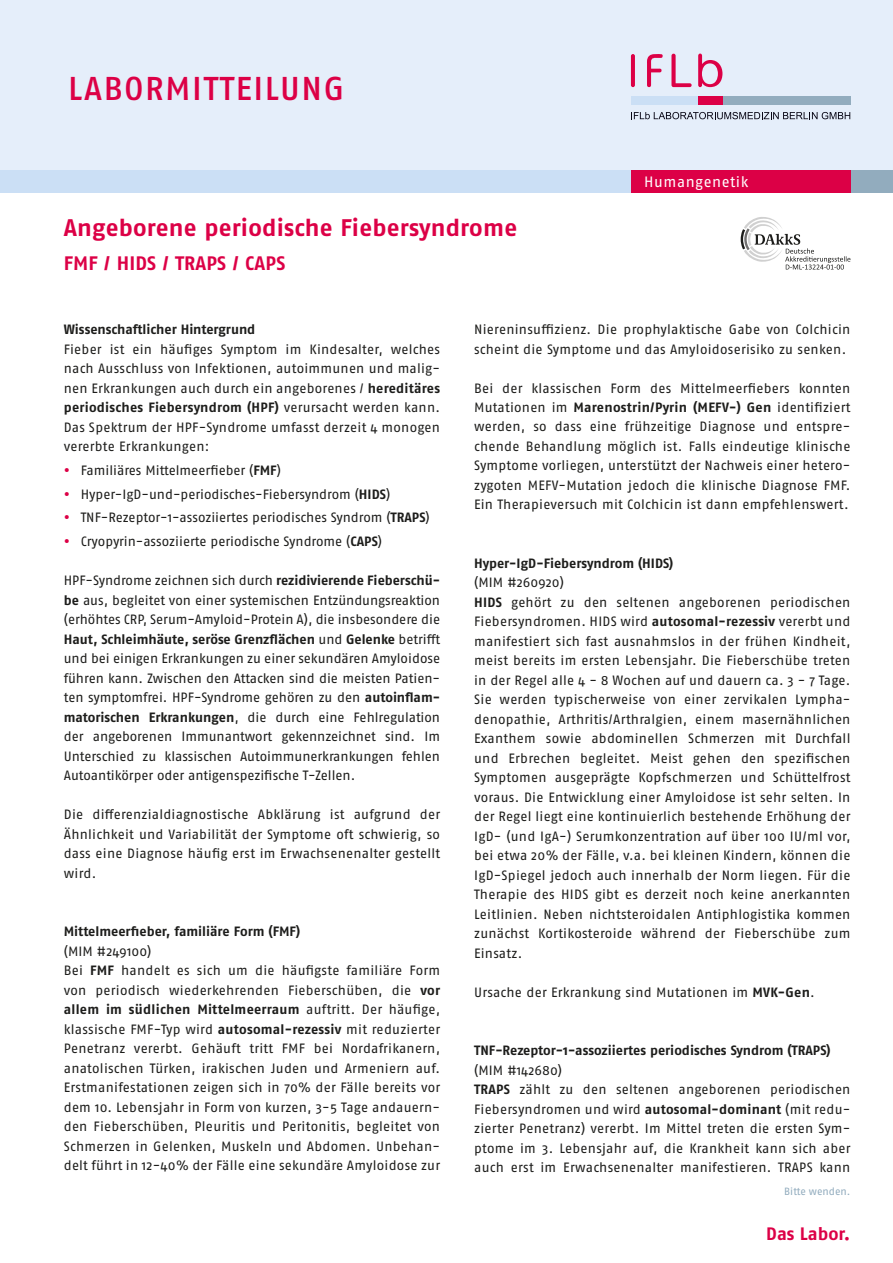
<style>
.page{position:relative;width:893px;height:1263px;background:#fff}
.page>*{position:absolute;margin:0;border:0;box-sizing:border-box;transform-origin:0 0}
.t1{font:500 33px "Fago Pro";letter-spacing:.05em;color:#dc0046}
.t2{font:700 24px "Fago Pro";letter-spacing:.01em;color:#dc0046}
.t3{font:700 19.5px "Fago Pro";letter-spacing:.01em;color:#dc0046}
.t4{font:700 18px "Fago Pro";color:#dc0046}
.t5{font:15px "Fago Pro";letter-spacing:.035em;color:#fff}
.t6{font:13.5px/19.5px "Fago Pro";letter-spacing:.015em;color:#1d1d1b;text-align:justify}
.t7{font:13.5px "Fago Pro";letter-spacing:-.005em;color:#1d1d1b}
.t8{font:700 13.5px "Fago Pro";letter-spacing:-.005em;color:#1d1d1b}
.t9{font:10.5px "Fago Pro";letter-spacing:-.005em;color:#92acbe}
.s1{font-weight:700}
.s2{color:#dc0046}
</style>
<div class="page">
<div style="left:0;top:0;width:893px;height:170px;background:#e5eefa"></div>
<div style="left:0;top:170px;width:634px;height:23px;background:#cbdff5"></div>
<div style="left:842px;top:170px;width:51px;height:23px;background:#92acbe"></div>
<div style="left:631px;top:170px;width:219px;height:23px;background:#dc0046"></div>
<svg style="left:631px;top:112px;width:219px;height:7px"></svg>
<hr style="left:631px;top:54px;width:4px;height:33px;background:#dc0046;border-radius:2px">
<svg style="left:671px;top:54px;width:21px;height:33px"></svg>
<svg style="left:698px;top:54px;width:24px;height:33px"></svg>
<svg style="left:647px;top:54px;width:16px;height:33px"></svg>
<div style="left:631px;top:96px;width:67px;height:9px;background:#cbdff5"></div>
<div style="left:698px;top:96px;width:24px;height:9px;background:#dc0046"></div>
<div style="left:722px;top:96px;width:128px;height:9px;background:#92acbe"></div>
<svg style="left:741px;top:217px;width:109px;height:53px"></svg>
<h1 class="t1" style="left:68px;top:68px;width:277px">LABORMITTEILUNG</h1>
<h2 class="t2" style="left:64px;top:213px;width:455px">Angeborene periodische Fiebersyndrome</h2>
<h3 class="t3" style="left:64px;top:252px;width:223px">FMF / HIDS / TRAPS / CAPS</h3>
<p class="t5" style="left:644px;top:172px;width:106px">Humangenetik</p>
<p class="t8" style="left:64px;top:321px;width:193px">Wissenschaftlicher Hintergrund</p>
<p class="t6" style="left:64px;top:339px;width:378px">Fieber ist ein häufiges Symptom im Kindesalter, welches nach Ausschluss von Infektionen, autoimmunen und malig&shy;nen Erkrankungen auch durch ein angeborenes / <span class="s1">hereditäres periodisches Fiebersyndrom (HPF)</span> verursacht werden kann.<br>Das Spektrum der HPF-Syndrome umfasst derzeit 4 monogen vererbte Erkrankungen:</p>
<p class="t7" style="left:64px;top:462px;width:219px"><span class="s2">•</span> Familiäres Mittelmeerfieber (<span class="s1">FMF</span>)</p>
<p class="t7" style="left:64px;top:486px;width:328px"><span class="s2">•</span> Hyper-IgD-und-periodisches-Fiebersyndrom (<span class="s1">HIDS</span>)</p>
<p class="t7" style="left:64px;top:510px;width:367px"><span class="s2">•</span> TNF-Rezeptor-1-assoziiertes periodisches Syndrom (<span class="s1">TRAPS</span>)</p>
<p class="t7" style="left:64px;top:533px;width:320px"><span class="s2">•</span> Cryopyrin-assoziierte periodische Syndrome (<span class="s1">CAPS</span>)</p>
<p class="t6" style="left:64px;top:571px;width:378px">HPF-Syndrome zeichnen sich durch <span class="s1">rezidivierende Fieberschü&shy;be</span> aus, begleitet von einer systemischen Entzündungsreaktion (erhöhtes CRP, Serum-Amyloid-Protein A), die insbesondere die <span class="s1">Haut, Schleimhäute, seröse Grenzflächen</span> und <span class="s1">Gelenke</span> betrifft und bei einigen Erkrankungen zu einer sekundären Amyloidose führen kann. Zwischen den Attacken sind die meisten Patien&shy;ten symptomfrei. HPF-Syndrome gehören zu den <span class="s1">autoinflam&shy;matorischen Erkrankungen</span>, die durch eine Fehlregulation der angeborenen Immunantwort gekennzeichnet sind. Im Unterschied zu klassischen Autoimmunerkrankungen fehlen Autoantikörper oder antigenspezifische T-Zellen.</p>
<p class="t6" style="left:64px;top:805px;width:378px">Die differenzialdiagnostische Abklärung ist aufgrund der Ähnlichkeit und Variabilität der Symptome oft schwierig, so dass eine Diagnose häufig erst im Erwachsenenalter gestellt wird.</p>
<p class="t8" style="left:64px;top:923px;width:238px">Mittelmeerfieber, familiäre Form (FMF)</p>
<p class="t6" style="left:64px;top:941px;width:378px;text-align:left">(MIM #249100)<br>Bei <span class="s1">FMF</span> handelt es sich um die häufigste familiäre Form von periodisch wiederkehrenden Fieberschüben, die <span class="s1">vor allem im südlichen Mittelmeerraum</span> auftritt. Der häufige, klassische FMF-Typ wird <span class="s1">autosomal-rezessiv</span> mit reduzierter Penetranz vererbt. Gehäuft tritt FMF bei Nordafrikanern, anatolischen Türken, irakischen Juden und Armeniern auf.<br>Erstmanifestationen zeigen sich in 70% der Fälle bereits vor dem 10. Lebensjahr in Form von kurzen, 3-5 Tage andauern&shy;den Fieberschüben, Pleuritis und Peritonitis, begleitet von Schmerzen in Gelenken, Muskeln und Abdomen. Unbehan&shy;delt führt in 12-40% der Fälle eine sekundäre Amyloidose zur</p>
<p class="t6" style="left:474px;top:319px;width:378px">Niereninsuffizienz. Die prophylaktische Gabe von Colchicin scheint die Symptome und das Amyloidoserisiko zu senken.</p>
<p class="t6" style="left:474px;top:378px;width:378px">Bei der klassischen Form des Mittelmeerfiebers konnten Mutationen im <span class="s1">Marenostrin/Pyrin (MEFV-) Gen</span> identifiziert werden, so dass eine frühzeitige Diagnose und entspre&shy;chende Behandlung möglich ist. Falls eindeutige klinische Symptome vorliegen, unterstützt der Nachweis einer hetero&shy;zygoten MEFV-Mutation jedoch die klinische Diagnose FMF.<br>Ein Therapieversuch mit Colchicin ist dann empfehlenswert.</p>
<p class="t8" style="left:474px;top:555px;width:201px">Hyper-IgD-Fiebersyndrom (HIDS)</p>
<p class="t6" style="left:474px;top:573px;width:378px;text-align:left">(MIM #260920)<br><span class="s1">HIDS</span> gehört zu den seltenen angeborenen periodischen Fiebersyndromen. HIDS wird <span class="s1">autosomal-rezessiv</span> vererbt und manifestiert sich fast ausnahmslos in der frühen Kindheit, meist bereits im ersten Lebensjahr. Die Fieberschübe treten in der Regel alle 4 - 8 Wochen auf und dauern ca. 3 - 7 Tage.<br>Sie werden typischerweise von einer zervikalen Lympha&shy;denopathie, Arthritis/Arthralgien, einem masernähnlichen Exanthem sowie abdominellen Schmerzen mit Durchfall und Erbrechen begleitet. Meist gehen den spezifischen Symptomen ausgeprägte Kopfschmerzen und Schüttelfrost voraus. Die Entwicklung einer Amyloidose ist sehr selten. In der Regel liegt eine kontinuierlich bestehende Erhöhung der IgD- (und IgA-) Serumkonzentration auf über 100 IU/ml vor, bei etwa 20% der Fälle, v.a. bei kleinen Kindern, können die IgD-Spiegel jedoch auch innerhalb der Norm liegen. Für die Therapie des HIDS gibt es derzeit noch keine anerkannten Leitlinien. Neben nichtsteroidalen Antiphlogistika kommen zunächst Kortikosteroide während der Fieberschübe zum Einsatz.</p>
<p class="t6" style="left:474px;top:982px;width:342px">Ursache der Erkrankung sind Mutationen im <span class="s1">MVK-Gen</span>.</p>
<p class="t8" style="left:474px;top:1042px;width:358px">TNF-Rezeptor-1-assoziiertes periodisches Syndrom (TRAPS)</p>
<p class="t6" style="left:474px;top:1060px;width:378px;text-align:left">(MIM #142680)<br><span class="s1">TRAPS</span> zählt zu den seltenen angeborenen periodischen Fiebersyndromen und wird <span class="s1">autosomal-dominant</span> (mit redu&shy;zierter Penetranz) vererbt. Im Mittel treten die ersten Sym&shy;ptome im 3. Lebensjahr auf, die Krankheit kann sich aber auch erst im Erwachsenenalter manifestieren. TRAPS kann</p>
<p class="t9" style="left:784px;top:1185px;width:68px">Bitte wenden.</p>
<h3 class="t4" style="left:766px;top:1223px;width:86px">Das Labor.</h3>
</div>
